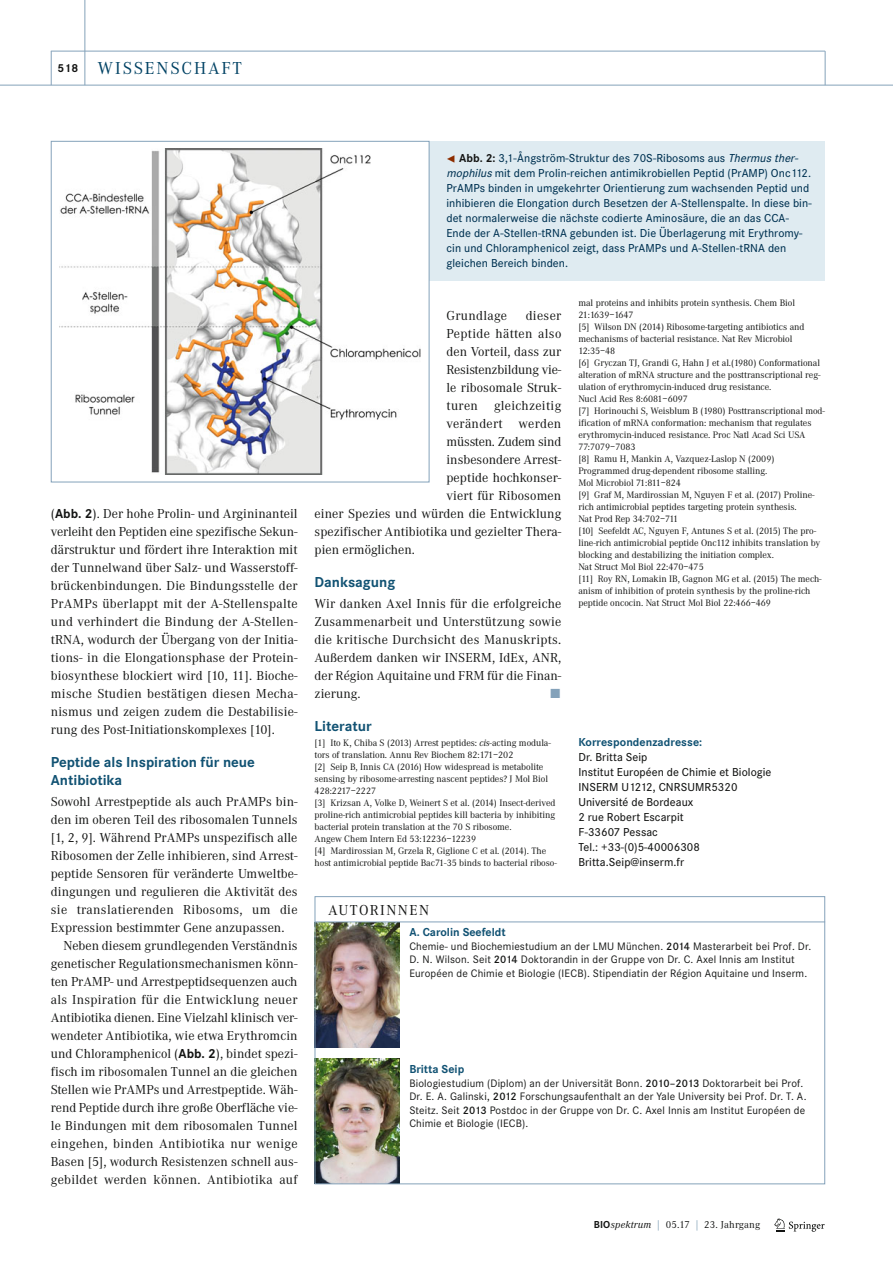
<style>
.page{position:relative;width:893px;height:1263px;background:#fff}
.page>*{position:absolute;margin:0;border:0;box-sizing:border-box;transform-origin:0 0}
.t1{font:18px "Corporate A";letter-spacing:.1em;color:#004264}
.t2{font:700 15px/18px "Corporate S";color:#115273}
.t3{font:15px "Corporate A";letter-spacing:.095em;color:#131413}
.t4{font:13.5px/18px "Corporate A";letter-spacing:.005em;color:#131413;text-align:justify}
.t5{font:13.5px "Corporate A";letter-spacing:.025em;color:#131413}
.t6{font:13.5px "The Sans Expert";color:#84a2ba}
.t7{font:500 12px/15px "Corporate S";letter-spacing:.005em;color:#003252}
.t8{font:500 12px/15px "Corporate S";letter-spacing:.005em;color:#131413}
.t9{font:700 12px "Corporate S";color:#115273}
.t10{font:11.25px/13.5px "Corporate S";letter-spacing:.015em;color:#131413}
.t11{font:10.5px "Corporate A";letter-spacing:.015em;color:#131413}
.t12{font:9.75px/12px "Corporate A";letter-spacing:-.005em;color:#131413}
.s1{font-family:"Corporate S";font-weight:700;font-size:12px;color:#131413}
.s2{font-family:"Corporate S";font-weight:700}
.s3{font-family:"The Sans Expert";font-weight:400;font-size:10.5px;color:#8d2d00}
.s4{font-weight:700;color:#131413}
.s5{font-style:italic}
.s6{font-weight:600}
.s7{color:#658ba6}
</style>
<div class="page">
<hr style="left:0;top:85px;width:892px;height:1px;background:#84a2ba">
<hr style="left:84px;top:0;width:1px;height:85px;background:#84a2ba">
<svg style="left:774px;top:1218px;width:50px;height:14px"></svg>
<img style="left:316px;top:1058px;width:83px;height:124px">
<img style="left:316px;top:923px;width:83px;height:125px">
<div style="left:314px;top:896px;width:511px;height:288px;border:1px solid #84a2ba"></div>
<hr style="left:314px;top:922px;width:511px;height:1px;background:#84a2ba">
<svg style="left:50px;top:50px;width:775px;height:433px"></svg>
<hr style="left:824px;top:51px;width:1px;height:34px;background:#84a2ba">
<h1 class="t1" style="left:57px;top:62px;width:186px"><span class="s1">518</span> WISSENSCHAFT</h1>
<p class="t4" style="left:51px;top:506px;width:248px">(<span class="s2">Abb. 2</span>). Der hohe Prolin- und Argininanteil verleiht den Peptiden eine spezifische Sekun&shy;därstruktur und fördert ihre Interaktion mit der Tunnelwand über Salz- und Wasserstoff&shy;brückenbindungen. Die Bindungsstelle der PrAMPs überlappt mit der A-Stellenspalte und verhindert die Bindung der A-Stellen&shy;tRNA, wodurch der Übergang von der Initia&shy;tions- in die Elongationsphase der Protein&shy;biosynthese blockiert wird [10, 11]. Bioche&shy;mische Studien bestätigen diesen Mecha&shy;nismus und zeigen zudem die Destabilisie&shy;rung des Post-Initiationskomplexes [10].</p>
<p class="t2" style="left:51px;top:755px;width:206px">Peptide als Inspiration für neue<br>Antibiotika</p>
<p class="t4" style="left:51px;top:794px;width:248px">Sowohl Arrestpeptide als auch PrAMPs bin-</p>
<p class="t4" style="left:51px;top:812px;width:248px">den im oberen Teil des ribosomalen Tunnels</p>
<p class="t4" style="left:51px;top:830px;width:248px">[1, 2, 9]. Während PrAMPs unspezifisch alle</p>
<p class="t4" style="left:51px;top:848px;width:248px">Ribosomen der Zelle inhibieren, sind Arrest-</p>
<p class="t4" style="left:51px;top:866px;width:248px">peptide Sensoren für veränderte Umweltbe-</p>
<p class="t4" style="left:51px;top:884px;width:248px">dingungen und regulieren die Aktivität des</p>
<p class="t5" style="left:51px;top:905px;width:248px">sie translatierenden Ribosoms, um die</p>
<p class="t4" style="left:51px;top:920px;width:235px">Expression bestimmter Gene anzupassen.</p>
<p class="t4" style="left:64px;top:938px;width:235px">Neben diesem grundlegenden Verständnis</p>
<p class="t4" style="left:51px;top:956px;width:248px">genetischer Regulationsmechanismen könn-</p>
<p class="t4" style="left:51px;top:974px;width:248px">ten PrAMP- und Arrestpeptidsequenzen auch</p>
<p class="t5" style="left:51px;top:995px;width:248px">als Inspiration für die Entwicklung neuer</p>
<p class="t4" style="left:51px;top:1010px;width:248px">Antibiotika dienen. Eine Vielzahl klinisch ver-</p>
<p class="t4" style="left:51px;top:1028px;width:248px">wendeter Antibiotika, wie etwa Erythromcin</p>
<p class="t4" style="left:51px;top:1046px;width:248px">und Chloramphenicol (<span class="s2">Abb. 2</span>), bindet spezi-</p>
<p class="t4" style="left:51px;top:1064px;width:248px">fisch im ribosomalen Tunnel an die gleichen</p>
<p class="t4" style="left:51px;top:1082px;width:248px">Stellen wie PrAMPs und Arrestpeptide. Wäh-</p>
<p class="t4" style="left:51px;top:1100px;width:248px">rend Peptide durch ihre große Oberfläche vie-</p>
<p class="t4" style="left:51px;top:1118px;width:248px">le Bindungen mit dem ribosomalen Tunnel</p>
<p class="t5" style="left:51px;top:1139px;width:248px">eingehen, binden Antibiotika nur wenige</p>
<p class="t4" style="left:51px;top:1154px;width:248px">Basen [5], wodurch Resistenzen schnell aus-</p>
<p class="t5" style="left:51px;top:1175px;width:248px">gebildet werden können. Antibiotika auf</p>
<p class="t7" style="left:446px;top:152px;width:366px"><span class="s3">¯</span> <span class="s4">Abb. 2:</span> 3,1-Ångström-Struktur des 70S-Ribosoms aus <span class="s5">Thermus ther&shy;mophilus</span>mit dem Prolin-reichen antimikrobiellen Peptid (PrAMP) Onc112.<br>PrAMPs binden in umgekehrter Orientierung zum wachsenden Peptid und inhibieren die Elongation durch Besetzen der A-Stellenspalte. In diese bin&shy;det normalerweise die nächste codierte Aminosäure, die an das CCA-Ende der A-Stellen-tRNA gebunden ist. Die Überlagerung mit Erythromy&shy;cin und Chloramphenicol zeigt, dass PrAMPs und A-Stellen-tRNA den gleichen Bereich binden.</p>
<p class="t5" style="left:446px;top:311px;width:62px">Grundlage</p>
<p class="t4" style="left:525px;top:308px;width:37px">dieser</p>
<p class="t5" style="left:446px;top:329px;width:116px">Peptide hätten also</p>
<p class="t4" style="left:446px;top:344px;width:116px">den Vorteil, dass zur</p>
<p class="t4" style="left:446px;top:362px;width:116px">Resistenzbildung vie-</p>
<p class="t4" style="left:446px;top:380px;width:116px">le ribosomale Struk-</p>
<p class="t5" style="left:446px;top:401px;width:116px">turen gleichzeitig</p>
<p class="t5" style="left:446px;top:419px;width:116px">verändert werden</p>
<p class="t4" style="left:446px;top:434px;width:116px">müssten. Zudem sind</p>
<p class="t4" style="left:446px;top:452px;width:116px">insbesondere Arrest-</p>
<p class="t4" style="left:446px;top:470px;width:116px">peptide hochkonser-</p>
<p class="t4" style="left:446px;top:488px;width:116px">viert für Ribosomen</p>
<p class="t4" style="left:314px;top:506px;width:248px">einer Spezies und würden die Entwicklung</p>
<p class="t4" style="left:314px;top:524px;width:248px">spezifischer Antibiotika und gezielter Thera-</p>
<p class="t4" style="left:314px;top:542px;width:102px">pien ermöglichen.</p>
<p class="t2" style="left:314px;top:575px;width:82px">Danksagung</p>
<p class="t4" style="left:314px;top:596px;width:248px">Wir danken Axel Innis für die erfolgreiche Zusammenarbeit und Unterstützung sowie die kritische Durchsicht des Manuskripts.<br>Außerdem danken wir INSERM, IdEx, ANR, der Région Aquitaine und FRM für die Finan&shy;zierung.</p>
<p class="t6" style="left:549px;top:686px;width:13px">ó</p>
<p class="t2" style="left:314px;top:719px;width:59px">Literatur</p>
<p class="t12" style="left:314px;top:738px;width:244px">[1] Ito K, Chiba S (2013) Arrest peptides: <span class="s5">cis</span>-acting modula&shy;tors of translation. Annu Rev Biochem 82:171–202<br>[2] Seip B, Innis CA (2016) How widespread is metabolite sensing by ribosome-arresting nascent peptides? J Mol Biol 428:2217–2227<br>[3] Krizsan A, Volke D, Weinert S et al. (2014) Insect-derived proline-rich antimicrobial peptides kill bacteria by inhibiting bacterial protein translation at the 70 S ribosome.<br>Angew Chem Intern Ed 53:12236–12239<br>[4] Mardirossian M, Grzela R, Giglione C et al. (2014). The host antimicrobial peptide Bac71-35 binds to bacterial riboso-</p>
<p class="t12" style="left:578px;top:297px;width:248px">mal proteins and inhibits protein synthesis. Chem Biol 21:1639–1647<br>[5] Wilson DN (2014) Ribosome-targeting antibiotics and mechanisms of bacterial resistance. Nat Rev Microbiol 12:35–48<br>[6] Gryczan TJ, Grandi G, Hahn J et al.(1980) Conformational alteration of mRNA structure and the posttranscriptional reg&shy;ulation of erythromycin-induced drug resistance.<br>Nucl Acid Res 8:6081–6097<br>[7] Horinouchi S, Weisblum B (1980) Posttranscriptional mod&shy;ification of mRNA conformation: mechanism that regulates erythromycin-induced resistance. Proc Natl Acad Sci USA 77:7079–7083<br>[8] Ramu H, Mankin A, Vazquez-Laslop N (2009)<br>Programmed drug-dependent ribosome stalling.<br>Mol Microbiol 71:811–824<br>[9] Graf M, Mardirossian M, Nguyen F et al. (2017) Proline&shy;rich antimicrobial peptides targeting protein synthesis.<br>Nat Prod Rep 34:702–711<br>[10] Seefeldt AC, Nguyen F, Antunes S et al. (2015) The pro&shy;line-rich antimicrobial peptide Onc112 inhibits translation by blocking and destabilizing the initiation complex.<br>Nat Struct Mol Biol 22:470–475<br>[11] Roy RN, Lomakin IB, Gagnon MG et al. (2015) The mech&shy;anism of inhibition of protein synthesis by the proline-rich peptide oncocin. Nat Struct Mol Biol 22:466–469</p>
<p class="t9" style="left:578px;top:738px;width:125px">Korrespondenzadresse:</p>
<p class="t8" style="left:578px;top:751px;width:195px">Dr. Britta Seip<br>Institut Européen de Chimie et Biologie<br>INSERM U1212, CNRSUMR5320<br>Université de Bordeaux<br>2 rue Robert Escarpit<br>F-33607 Pessac<br>Tel.: +33-(0)5-40006308<br>Britta.Seip@inserm.fr</p>
<p class="t3" style="left:328px;top:905px;width:102px">AUTORINNEN</p>
<p class="t9" style="left:409px;top:928px;width:98px">A. Carolin Seefeldt</p>
<p class="t10" style="left:409px;top:941px;width:403px">Chemie- und Biochemiestudium an der LMU München. <span class="s6">2014</span> Masterarbeit bei Prof. Dr.<br>D. N. Wilson. Seit <span class="s6">2014</span> Doktorandin in der Gruppe von Dr. C. Axel Innis am Institut<br>Européen de Chimie et Biologie (IECB). Stipendiatin der Région Aquitaine und Inserm.</p>
<p class="t9" style="left:409px;top:1065px;width:56px">Britta Seip</p>
<p class="t10" style="left:409px;top:1078px;width:398px">Biologiestudium (Diplom) an der Universität Bonn. <span class="s6">2010–2013</span> Doktorarbeit bei Prof.<br>Dr. E. A. Galinski, <span class="s6">2012</span> Forschungsaufenthalt an der Yale University bei Prof. Dr. T. A.<br>Steitz. Seit <span class="s6">2013</span> Postdoc in der Gruppe von Dr. C. Axel Innis am Institut Européen de Chimie et Biologie (IECB).</p>
<p class="t11" style="left:593px;top:1221px;width:168px"><span class="s2">BIO</span><span class="s5">spektrum</span> <span class="s7">|</span> 05.17 <span class="s7">|</span> 23. Jahrgang</p>
</div>
